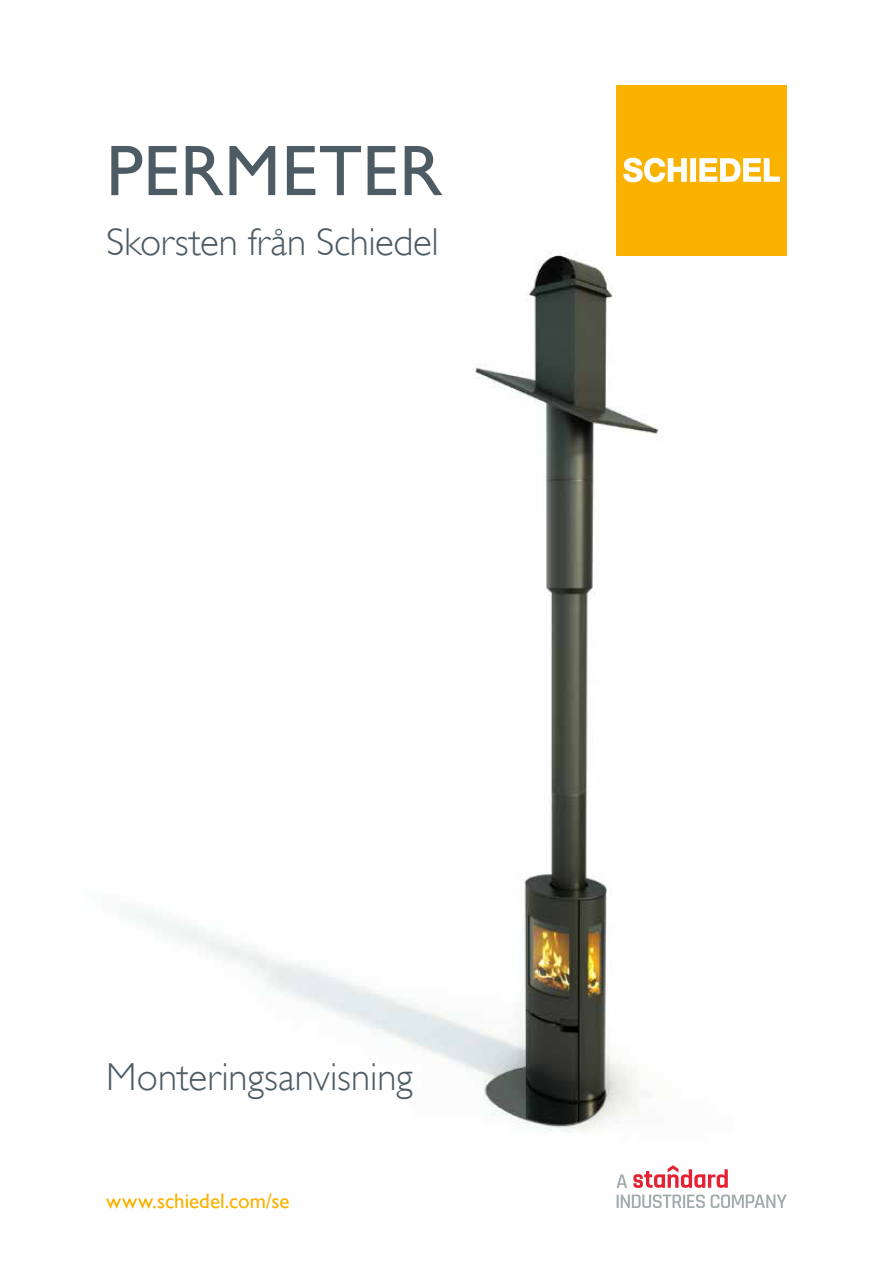
<style>
.page{position:relative;width:893px;height:1263px;background:#fff}
.page>*{position:absolute;margin:0;border:0;box-sizing:border-box;transform-origin:0 0}
.t1{font:72px "Gill Alt One";letter-spacing:.01em;color:#4d5c64}
.t2{font:300 39px "Gill Alt One";letter-spacing:-.005em;color:#4d5c64}
.t3{font:21px "Gill Alt One";color:#f9b200}
</style>
<div class="page">
<img style="left:121px;top:217px;width:647px;height:991px">
<div style="left:617px;top:85px;width:170px;height:170px;background:#f9b200"></div>
<svg style="left:623px;top:158px;width:157px;height:24px"></svg>
<svg style="left:617px;top:1194px;width:170px;height:14px"></svg>
<svg style="left:617px;top:1174px;width:10px;height:14px"></svg>
<svg style="left:633px;top:1165px;width:95px;height:23px"></svg>
<h1 class="t1" style="left:106px;top:141px;width:338px">PERMETER</h1>
<p class="t2" style="left:106px;top:226px;width:334px">Skorsten från Schiedel</p>
<p class="t2" style="left:106px;top:1061px;width:308px">Monteringsanvisning</p>
<p class="t3" style="left:106px;top:1192px;width:185px">www.schiedel.com/se</p>
</div>
